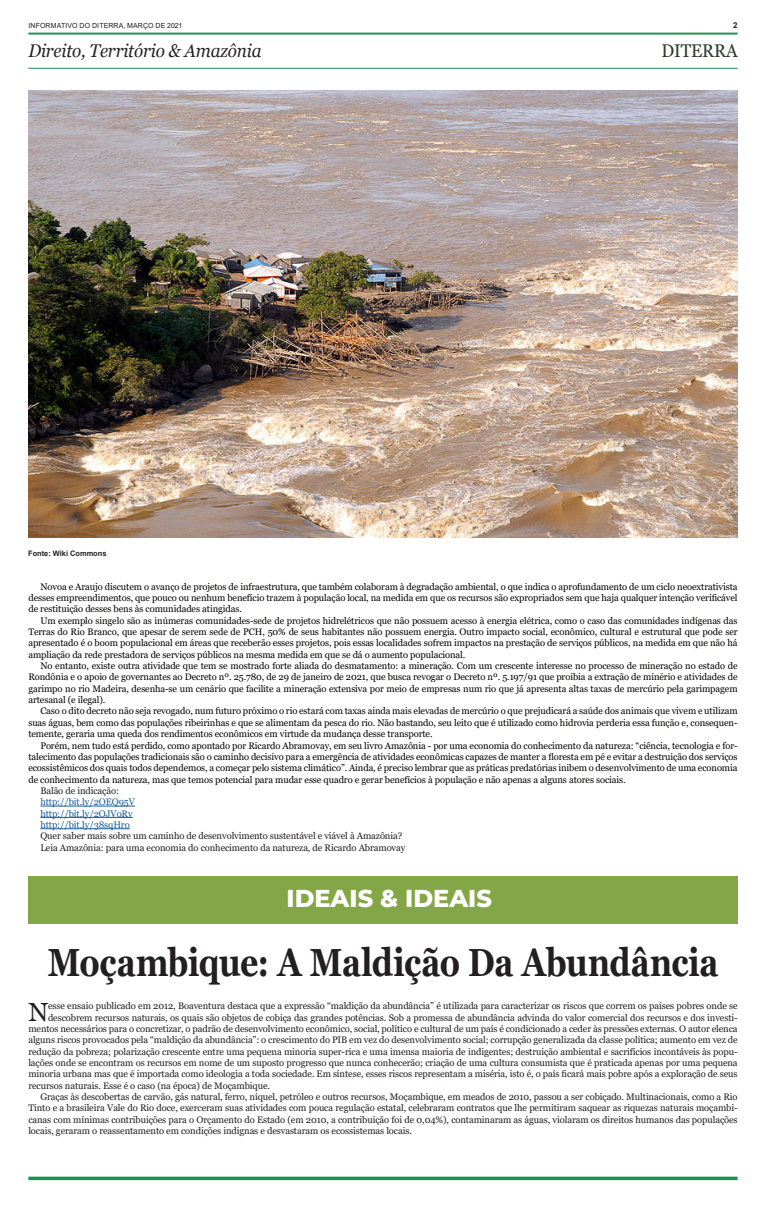
<style>
.page{position:relative;width:766px;height:1205px;background:#fff}
.page>*{position:absolute;margin:0;border:0;box-sizing:border-box;transform-origin:0 0}
.t1{font:700 39.2px "Georgia";letter-spacing:-.01em;color:#231f20;scale:.82 1}
._1st_Paragraph{font:26.2px "Georgia";color:#231f20}
.BT_____Main{font:800 24.5px "Montserrat";color:#fff}
.t2{font:italic 18.4px "Georgia";letter-spacing:-.01em;color:#262324;scale:.93 1}
._1st_Paragraph-2{font:18.4px "Georgia";letter-spacing:-.005em;color:#2a3b2b;scale:.93 1}
.BT_____Main-2{font:9.5px/11.3px "Georgia";letter-spacing:-.01em;color:#040503;text-align:justify}
._1st_Paragraph-3{font:9.5px "Georgia";letter-spacing:-.01em;color:#231f20}
.Body_Text{font:9.5px/11.3px "Georgia";letter-spacing:-.01em;color:#231f20;text-align:justify}
.BT_____Main-3{font:9.5px "Georgia";letter-spacing:-.01em;color:#231f20}
.BT_____Main-4{font:9.5px "Georgia";letter-spacing:-.01em;color:#175d9e}
.t3{font:700 8px "Arial";color:#231f20}
.t4{font:700 7.5px "Arial";color:#231f20}
.t5{font:7px "Arial";letter-spacing:.015em;color:#231f20}
</style>
<div class="page">
<hr style="left:28px;top:33px;width:709px;height:2px;background:#1b9453">
<hr style="left:28px;top:68px;width:709px;height:1px;background:#1b9453">
<svg style="left:28px;top:1176px;width:709px;height:4px;background:#3fa56e"></svg>
<hr style="left:40px;top:806px;width:95px;height:1px;background:#175d9e">
<hr style="left:40px;top:817px;width:93px;height:1px;background:#175d9e">
<hr style="left:40px;top:828px;width:90px;height:1px;background:#175d9e">
<img style="left:29px;top:91px;width:708px;height:446px">
<div style="left:29px;top:876px;width:708px;height:47px;background:#83a647"></div>
<p class="t5" style="left:28px;top:21px;width:155px">INFORMATIVO DO DITERRA, MARÇO DE 2021</p>
<p class="t3" style="left:733px;top:20px;width:6px">2</p>
<p class="t2" style="left:28px;top:39px;width:252px">Direito, Território &amp; Amazônia</p>
<p class="_1st_Paragraph-2" style="left:661px;top:39px;width:83px">DITERRA</p>
<p class="t4" style="left:28px;top:548px;width:80px">Fonte: Wiki Commons</p>
<p class="BT_____Main-2" style="left:28px;top:581px;width:710px;text-indent:12px">Novoa e Araujo discutem o avanço de projetos de infraestrutura, que também colaboram à degradação ambiental, o que indica o aprofundamento de um ciclo neoextrativista desses empreendimentos, que pouco ou nenhum benefício trazem à população local, na medida em que os recursos são expropriados sem que haja qualquer intenção verificável de restituição desses bens às comunidades atingidas.</p>
<p class="BT_____Main-2" style="left:28px;top:615px;width:710px;text-indent:12px">Um exemplo singelo são as inúmeras comunidades-sede de projetos hidrelétricos que não possuem acesso à energia elétrica, como o caso das comunidades indígenas das Terras do Rio Branco, que apesar de serem sede de PCH, 50% de seus habitantes não possuem energia. Outro impacto social, econômico, cultural e estrutural que pode ser apresentado é o boom populacional em áreas que receberão esses projetos, pois essas localidades sofrem impactos na prestação de serviços públicos, na medida em que não há ampliação da rede prestadora de serviços públicos na mesma medida em que se dá o aumento populacional.</p>
<p class="BT_____Main-2" style="left:28px;top:660px;width:710px;text-indent:12px">No entanto, existe outra atividade que tem se mostrado forte aliada do desmatamento: a mineração. Com um crescente interesse no processo de mineração no estado de Rondônia e o apoio de governantes ao Decreto nº. 25.780, de 29 de janeiro de 2021, que busca revogar o Decreto nº. 5.197/91 que proibia a extração de minério e atividades de garimpo no rio Madeira, desenha-se um cenário que facilite a mineração extensiva por meio de empresas num rio que já apresenta altas taxas de mercúrio pela garimpagem artesanal (e ilegal).</p>
<p class="BT_____Main-2" style="left:28px;top:706px;width:710px;text-indent:12px">Caso o dito decreto não seja revogado, num futuro próximo o rio estará com taxas ainda mais elevadas de mercúrio o que prejudicará a saúde dos animais que vivem e utilizam suas águas, bem como das populações ribeirinhas e que se alimentam da pesca do rio. Não bastando, seu leito que é utilizado como hidrovia perderia essa função e, consequen&shy;temente, geraria uma queda dos rendimentos econômicos em virtude da mudança desse transporte.</p>
<p class="BT_____Main-2" style="left:28px;top:740px;width:710px;text-indent:12px">Porém, nem tudo está perdido, como apontado por Ricardo Abramovay, em seu livro Amazônia - por uma economia do conhecimento da natureza: “ciência, tecnologia e for&shy;talecimento das populações tradicionais são o caminho decisivo para a emergência de atividades econômicas capazes de manter a floresta em pé e evitar a destruição dos serviços ecossistêmicos dos quais todos dependemos, a começar pelo sistema climático”. Ainda, é preciso lembrar que as práticas predatórias inibem o desenvolvimento de uma economia de conhecimento da natureza, mas que temos potencial para mudar esse quadro e gerar benefícios à população e não apenas a alguns atores sociais.</p>
<p class="BT_____Main-3" style="left:40px;top:785px;width:80px">Balão de indicação:</p>
<p class="BT_____Main-4" style="left:40px;top:796px;width:96px">http://bit.ly/2OEQ95V</p>
<p class="BT_____Main-4" style="left:40px;top:807px;width:94px">http://bit.ly/2OJVoRv</p>
<p class="BT_____Main-4" style="left:40px;top:819px;width:91px">http://bit.ly/38sqHro</p>
<p class="BT_____Main-3" style="left:40px;top:830px;width:363px">Quer saber mais sobre um caminho de desenvolvimento sustentável e viável à Amazônia?</p>
<p class="BT_____Main-3" style="left:40px;top:841px;width:366px">Leia Amazônia: para uma economia do conhecimento da natureza, de Ricardo Abramovay</p>
<p class="BT_____Main" style="left:286px;top:880px;width:207px">IDEAIS &amp; IDEAIS</p>
<p class="t1" style="left:48px;top:937px;width:819px">Moçambique: A Maldição Da Abundância</p>
<p class="_1st_Paragraph" style="left:28px;top:996px;width:21px">N</p>
<p class="_1st_Paragraph-3" style="left:48px;top:1000px;width:691px">esse ensaio publicado em 2012, Boaventura destaca que a expressão “maldição da abundância” é utilizada para caracterizar os riscos que correm os países pobres onde se</p>
<p class="_1st_Paragraph-3" style="left:48px;top:1011px;width:691px">descobrem recursos naturais, os quais são objetos de cobiça das grandes potências. Sob a promessa de abundância advinda do valor comercial dos recursos e dos investi-</p>
<p class="_1st_Paragraph-3" style="left:28px;top:1023px;width:710px">mentos necessários para o concretizar, o padrão de desenvolvimento econômico, social, político e cultural de um país é condicionado a ceder às pressões externas. O autor elenca</p>
<p class="_1st_Paragraph-3" style="left:28px;top:1034px;width:710px">alguns riscos provocados pela “maldição da abundância”: o crescimento do PIB em vez do desenvolvimento social; corrupção generalizada da classe política; aumento em vez de</p>
<p class="_1st_Paragraph-3" style="left:28px;top:1045px;width:710px">redução da pobreza; polarização crescente entre uma pequena minoria super-rica e uma imensa maioria de indigentes; destruição ambiental e sacrifícios incontáveis às popu-</p>
<p class="_1st_Paragraph-3" style="left:28px;top:1057px;width:710px">lações onde se encontram os recursos em nome de um suposto progresso que nunca conhecerão; criação de uma cultura consumista que é praticada apenas por uma pequena</p>
<p class="_1st_Paragraph-3" style="left:28px;top:1068px;width:710px">minoria urbana mas que é importada como ideologia a toda sociedade. Em síntese, esses riscos representam a miséria, isto é, o país ficará mais pobre após a exploração de seus</p>
<p class="_1st_Paragraph-3" style="left:28px;top:1079px;width:243px">recursos naturais. Esse é o caso (na época) de Moçambique.</p>
<p class="Body_Text" style="left:28px;top:1091px;width:710px;text-indent:12px">Graças às descobertas de carvão, gás natural, ferro, níquel, petróleo e outros recursos, Moçambique, em meados de 2010, passou a ser cobiçado. Multinacionais, como a Rio Tinto e a brasileira Vale do Rio doce, exerceram suas atividades com pouca regulação estatal, celebraram contratos que lhe permitiram saquear as riquezas naturais moçambi&shy;canas com mínimas contribuições para o Orçamento do Estado (em 2010, a contribuição foi de 0,04%), contaminaram as águas, violaram os direitos humanos das populações locais, geraram o reassentamento em condições indignas e desvastaram os ecossistemas locais.</p>
</div>
